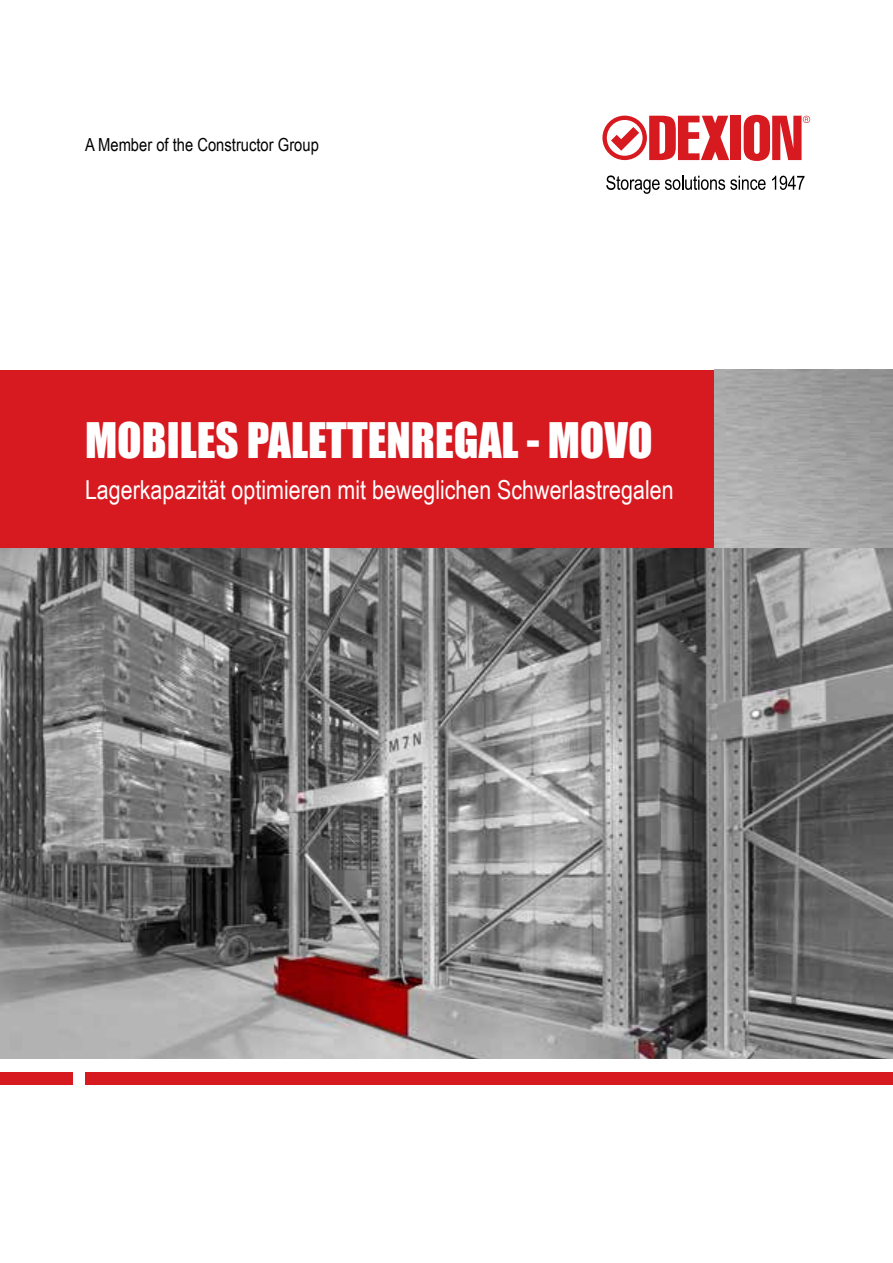
<style>
.page{position:relative;width:893px;height:1263px;background:#fff}
.page>*{position:absolute;margin:0;border:0;box-sizing:border-box;transform-origin:0 0}
.t1{font:45px "Impact";color:#fff}
.t2{font:26.1px "Arial Narrow";color:#fff}
.t3{font:18px "Arial Narrow";color:#000}
</style>
<div class="page">
<div style="left:85px;top:1071px;width:808px;height:13px;background:#d71920"></div>
<div style="left:0;top:1071px;width:72px;height:13px;background:#d71920"></div>
<div style="left:0;top:370px;width:714px;height:179px;background:#d71920"></div>
<img style="left:715px;top:370px;width:178px;height:179px">
<div style="left:731px;top:116px;width:10px;height:44px;background:#d71920"></div>
<svg style="left:602px;top:116px;width:127px;height:44px"></svg>
<svg style="left:744px;top:115px;width:66px;height:46px"></svg>
<svg style="left:606px;top:175px;width:160px;height:19px"></svg>
<svg style="left:772px;top:176px;width:32px;height:14px"></svg>
<img style="left:0;top:549px;width:893px;height:510px">
<p class="t3" style="left:85px;top:131px;width:235px">A Member of the Constructor Group</p>
<h1 class="t1" style="left:85px;top:405px;width:569px">MOBILES PALETTENREGAL - MOVO</h1>
<p class="t2" style="left:85px;top:471px;width:590px">Lagerkapazität optimieren mit beweglichen Schwerlastregalen</p>
</div>
